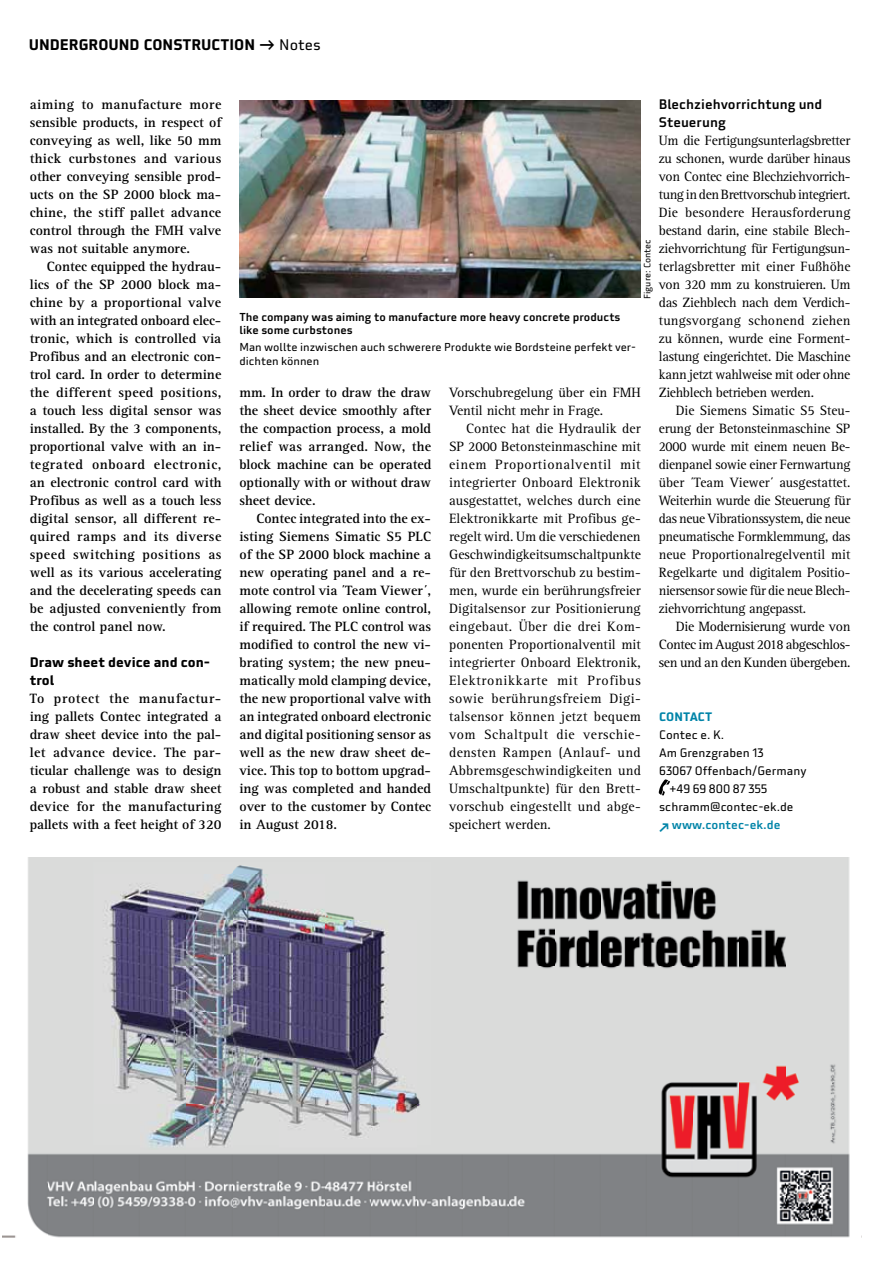
<style>
.page{position:relative;width:893px;height:1263px;background:#fff}
.page>*{position:absolute;margin:0;border:0;box-sizing:border-box;transform-origin:0 0}
.t1{font:700 15px "Utility OT";color:#000;scale:.95 1}
.t2{font:700 13.95px/18px "Rotis Serif Std";color:#000;text-align:justify}
.t3{font:13.95px/18px "Rotis Serif Std";letter-spacing:-.02em;color:#000;text-align:justify}
.t4{font:500 13.5px/18px "Utility OT";color:#000;scale:.95 1}
.t5{font:700 13.5px/18px "Utility OT";color:#000;scale:.95 1}
.t6{font:12px "Utility OT";color:#000;scale:.95 1}
.t7{font:500 12px "Utility OT";color:#0084a8;scale:.95 1}
.t8{font:700 12px "Utility OT";letter-spacing:.005em;color:#0084a8;scale:.95 1}
.t9{font:11.25px/13.5px "Utility OT";color:#000;scale:.95 1}
.t10{font:500 11.25px/13.5px "Utility OT";color:#000;scale:.95 1}
.t11{font:9px "Utility OT";color:#000;scale:.95 1}
.s1{font-weight:500}
.s2{font-weight:400}
.s3{font-weight:700}
</style>
<div class="page">
<img style="left:3px;top:857px;width:847px;height:381px">
<img style="left:239px;top:101px;width:402px;height:197px">
<svg style="left:659px;top:779px;width:11px;height:16px"></svg>
<p class="t1" style="left:29px;top:34px;width:309px">UNDERGROUND CONSTRUCTION <span class="s1">→</span> <span class="s2">Notes</span></p>
<p class="t2" style="left:30px;top:95px;width:193px">aiming to manufacture more sensible products, in respect of conveying as well, like 50 mm thick curbstones and various other conveying sensible prod&shy;ucts on the SP 2000 block ma&shy;chine, the stiff pallet advance control through the FMH valve was not suitable anymore.</p>
<p class="t2" style="left:30px;top:257px;width:193px;text-indent:17px">Contec equipped the hydrau&shy;lics of the SP 2000 block ma&shy;chine by a proportional valve with an integrated onboard elec&shy;tronic, which is controlled via Profibus and an electronic con&shy;trol card. In order to determine the different speed positions, a touch less digital sensor was installed. By the 3 components, proportional valve with an in&shy;tegrated onboard electronic, an electronic control card with Profibus as well as a touch less digital sensor, all different re&shy;quired ramps and its diverse speed switching positions as well as its various accelerating and the decelerating speeds can be adjusted conveniently from the control panel now.</p>
<p class="t5" style="left:30px;top:653px;width:191px">Draw sheet device and con&shy;trol</p>
<p class="t2" style="left:30px;top:689px;width:193px">To protect the manufactur&shy;ing pallets Contec integrated a draw sheet device into the pal&shy;let advance device. The par&shy;ticular challenge was to design a robust and stable draw sheet device for the manufacturing pallets with a feet height of 320</p>
<p class="t4" style="left:659px;top:95px;width:174px">Blechziehvorrichtung und<br>Steuerung</p>
<p class="t3" style="left:659px;top:132px;width:193px">Um die Fertigungsunterlagsbretter zu schonen, wurde darüber hinaus von Contec eine Blechziehvorrich&shy;tung in den Brettvorschub integriert.<br>Die besondere Herausforderung bestand darin, eine stabile Blech&shy;ziehvorrichtung für Fertigungsun&shy;terlagsbretter mit einer Fußhöhe von 320 mm zu konstruieren. Um das Ziehblech nach dem Verdich&shy;tungsvorgang schonend ziehen zu können, wurde eine Forment&shy;lastung eingerichtet. Die Maschine kann jetzt wahlweise mit oder ohne Ziehblech betrieben werden.</p>
<p class="t3" style="left:659px;top:401px;width:193px;text-indent:17px">Die Siemens Simatic S5 Steu&shy;erung der Betonsteinmaschine SP 2000 wurde mit einem neuen Be&shy;dienpanel sowie einer Fernwartung über ´Team Viewer´ ausgestattet.<br>Weiterhin wurde die Steuerung für das neue Vibrationssystem, die neue pneumatische Formklemmung, das neue Proportionalregelventil mit Regelkarte und digitalem Positio&shy;niersensor sowie für die neue Blech&shy;ziehvorrichtung angepasst.</p>
<p class="t3" style="left:659px;top:617px;width:193px;text-indent:17px">Die Modernisierung wurde von Contec im August 2018 abgeschlos&shy;sen und an den Kunden übergeben.</p>
<p class="t11" style="left:642px;top:299px;width:65px;rotate:-90deg">Figure: Contec</p>
<p class="t10" style="left:239px;top:310px;width:403px">The company was aiming to manufacture more heavy concrete products like some curbstones</p>
<p class="t9" style="left:239px;top:340px;width:419px">Man wollte inzwischen auch schwerere Produkte wie Bordsteine perfekt ver&shy;dichten können</p>
<p class="t2" style="left:239px;top:383px;width:193px">mm. In order to draw the draw the sheet device smoothly after the compaction process, a mold relief was arranged. Now, the block machine can be operated optionally with or without draw sheet device.</p>
<p class="t2" style="left:239px;top:509px;width:193px;text-indent:17px">Contec integrated into the ex&shy;isting Siemens Simatic S5 PLC of the SP 2000 block machine a new operating panel and a re&shy;mote control via ´Team Viewer´, allowing remote online control, if required. The PLC control was modified to control the new vi&shy;brating system; the new pneu&shy;matically mold clamping device, the new proportional valve with an integrated onboard electronic and digital positioning sensor as well as the new draw sheet de&shy;vice. This top to bottom upgrad&shy;ing was completed and handed over to the customer by Contec in August 2018.</p>
<p class="t3" style="left:449px;top:383px;width:193px">Vorschubregelung über ein FMH<br>Ventil nicht mehr in Frage.</p>
<p class="t3" style="left:449px;top:419px;width:193px;text-indent:17px">Contec hat die Hydraulik der SP 2000 Betonsteinmaschine mit einem Proportionalventil mit integrierter Onboard Elektronik ausgestattet, welches durch eine Elektronikkarte mit Profibus ge&shy;regelt wird. Um die verschiedenen Geschwindigkeitsumschaltpunkte für den Brettvorschub zu bestim&shy;men, wurde ein berührungsfreier Digitalsensor zur Positionierung eingebaut. Über die drei Kom&shy;ponenten Proportionalventil mit integrierter Onboard Elektronik, Elektronikkarte mit Profibus sowie berührungsfreiem Digi&shy;talsensor können jetzt bequem vom Schaltpult die verschie&shy;densten Rampen (Anlauf- und Abbremsgeschwindigkeiten und Umschaltpunkte) für den Brett&shy;vorschub eingestellt und abge&shy;speichert werden.</p>
<p class="t8" style="left:659px;top:709px;width:58px">CONTACT</p>
<p class="t6" style="left:659px;top:727px;width:70px">Contec e. K.</p>
<p class="t6" style="left:659px;top:745px;width:112px">Am Grenzgraben 13</p>
<p class="t6" style="left:659px;top:763px;width:157px">63067 Offenbach/Germany</p>
<p class="t6" style="left:670px;top:781px;width:105px">+49 69 800 87 355</p>
<p class="t6" style="left:659px;top:799px;width:143px">schramm@contec-ek.de</p>
<p class="t7" style="left:659px;top:817px;width:129px"><span class="s3">↗</span> www.contec-ek.de</p>
</div>
